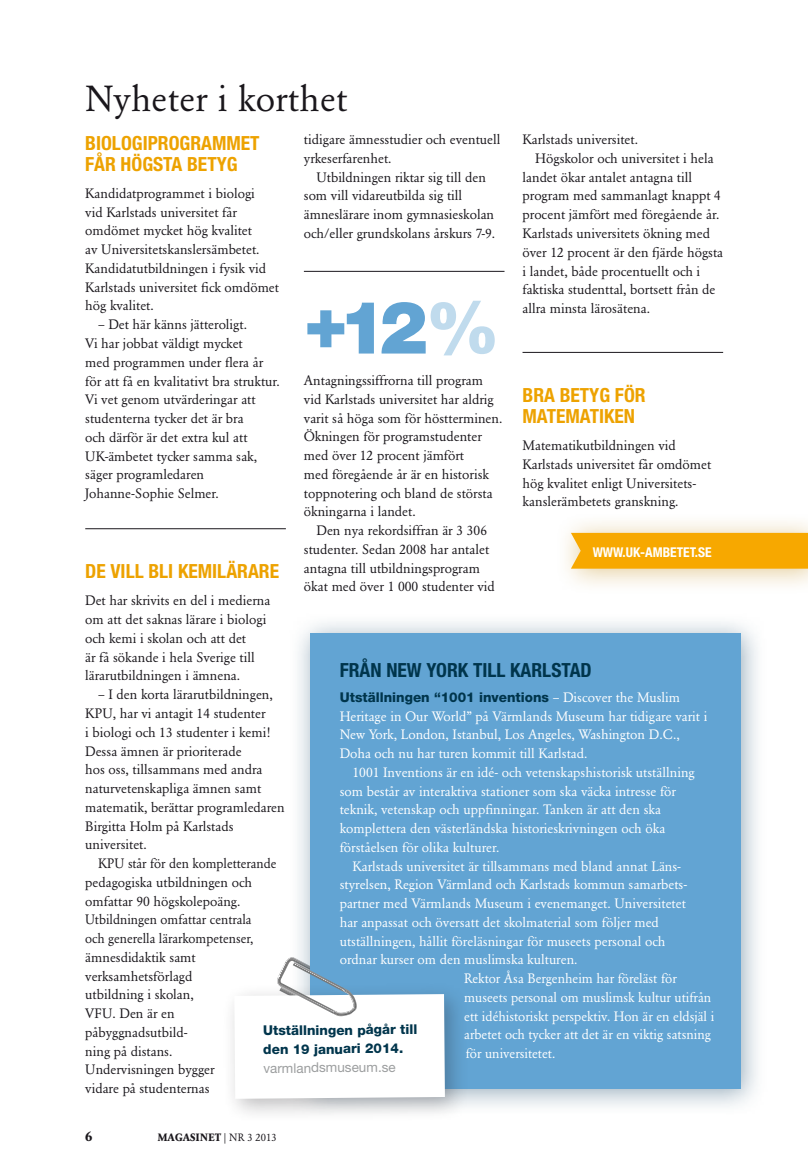
<style>
.page{position:relative;width:808px;height:1170px;background:#fff}
.page>*{position:absolute;margin:0;border:0;box-sizing:border-box;transform-origin:0 0}
.t1{font:900 73.05px "Helvetica Neue";color:#62a4d3}
.t2{font:36px "Garamond BE";letter-spacing:.01em;color:#1a171c}
.t3{font:700 condensed 19.5px/21px "Helvetica Neue";color:#eda200}
.t4{font:700 condensed 19.5px "Helvetica Neue";color:#00354c}
.t5{font:13.5px/18.8px "Garamond BE";color:#1a171c}
.t6{font:13.5px/18.8px "Garamond BE";color:#fff}
.t7{font:13.5px/18.8px "Garamond BE";color:#1a171c;scale:.96 1}
.t8{font:800 13.5px/18.8px "Helvetica Neue";letter-spacing:-.01em;color:#00354c}
.t9{font:13.5px "Helvetica Neue";letter-spacing:-.01em;color:#9c9e9f}
.t10{font:700 condensed 13.5px "Helvetica Neue";color:#fff}
.t11{font:700 13.5px "Garamond BE";color:#1a171c}
.t12{font:700 10.5px "Garamond BE";letter-spacing:.02em;color:#1a171c}
.t13{font:10.5px "Garamond BE";color:#1a171c}
.s1{color:#c0dbed}
.s2{font-family:"Garamond BE";font-weight:400;color:#fff}
</style>
<div class="page">
<hr style="left:85px;top:528px;width:201px;height:1px;background:#1a171c">
<hr style="left:304px;top:271px;width:200px;height:1px;background:#1a171c">
<hr style="left:522px;top:352px;width:201px;height:1px;background:#1a171c">
<div style="left:289px;top:612px;width:478px;height:503px;background:#36607d;opacity:.52"></div>
<div style="left:310px;top:633px;width:431px;height:455px;background:#62a4d3"></div>
<div style="left:222px;top:981px;width:248px;height:142px;background:#1a171c;opacity:.29"></div>
<svg style="left:228px;top:957px;width:223px;height:147px"></svg>
<div style="left:553px;top:512px;width:255px;height:84px;background:#bd8300;opacity:.41"></div>
<div style="left:571px;top:533px;width:237px;height:35px;background:#f7a800"></div>
<h2 class="t2" style="left:85px;top:77px;width:264px">Nyheter i korthet</h2>
<p class="t5" style="left:304px;top:130px;width:198px">tidigare ämnesstudier och eventuell yrkeserfarenhet.</p>
<p class="t5" style="left:304px;top:168px;width:193px;text-indent:13px">Utbildningen riktar sig till den som vill vidareutbilda sig till ämneslärare inom gymnasieskolan och/eller grundskolans årskurs 7-9.</p>
<p class="t5" style="left:522px;top:130px;width:117px">Karlstads universitet.</p>
<p class="t5" style="left:535px;top:149px;width:180px">Högskolor och universitet i hela</p>
<p class="t5" style="left:522px;top:168px;width:171px">landet ökar antalet antagna till</p>
<p class="t5" style="left:522px;top:186px;width:200px">program med sammanlagt knappt 4</p>
<p class="t5" style="left:522px;top:205px;width:198px">procent jämfört med föregående år.</p>
<p class="t5" style="left:522px;top:224px;width:189px">Karlstads universitets ökning med</p>
<p class="t5" style="left:522px;top:243px;width:202px">över 12 procent är den fjärde högsta</p>
<p class="t5" style="left:522px;top:261px;width:179px">i landet, både procentuellt och i</p>
<p class="t5" style="left:522px;top:280px;width:194px">faktiska studenttal, bortsett från de</p>
<p class="t5" style="left:522px;top:299px;width:129px">allra minsta lärosätena.</p>
<h3 class="t3" style="left:85px;top:132px;width:176px">BIOLOGIPROGRAMMET<br>FÅR HÖGSTA BETYG</h3>
<p class="t5" style="left:85px;top:184px;width:195px">Kandidatprogrammet i biologi<br>vid Karlstads universitet får omdömet mycket hög kvalitet<br>av Universitetskanslersämbetet.<br>Kandidatutbildningen i fysik vid<br>Karlstads universitet fick omdömet hög kvalitet.</p>
<p class="t5" style="left:85px;top:315px;width:196px;text-indent:13px">– Det här känns jätteroligt.<br>Vi har jobbat väldigt mycket<br>med programmen under flera år för att få en kvalitativt bra struktur.<br>Vi vet genom utvärderingar att studenterna tycker det är bra<br>och därför är det extra kul att<br>UK-ämbetet tycker samma sak, säger programledaren<br>Johanne-Sophie Selmer.</p>
<h1 class="t1" style="left:338px;top:284px;width:163px">12<span class="s1">%</span></h1>
<p class="t5" style="left:304px;top:390px;width:200px">vid Karlstads universitet har aldrig varit så höga som för höstterminen.<br>Ökningen för programstudenter med över 12 procent jämfört<br>med föregående år är en historisk toppnotering och bland de största ökningarna i landet.</p>
<p class="t5" style="left:304px;top:521px;width:192px;text-indent:13px">Den nya rekordsiffran är 3 306 studenter. Sedan 2008 har antalet antagna till utbildningsprogram ökat med över 1 000 studenter vid</p>
<h1 class="t1" style="left:304px;top:277px;width:45px">+</h1>
<p class="t5" style="left:304px;top:371px;width:181px">Antagningssiffrorna till program</p>
<h3 class="t3" style="left:522px;top:384px;width:125px">BRA BETYG FÖR<br>MATEMATIKEN</h3>
<p class="t5" style="left:522px;top:436px;width:190px">Matematikutbildningen vid<br>Karlstads universitet får omdömet hög kvalitet enligt Universitets&shy;kanslerämbetets granskning.</p>
<p class="t10" style="left:593px;top:543px;width:120px">WWW.UK-AMB ETET.SE</p>
<h3 class="t3" style="left:85px;top:560px;width:195px">DE VILL BLI KEMILÄRARE</h3>
<p class="t5" style="left:85px;top:591px;width:187px">Det har skrivits en del i medierna om att det saknas lärare i biologi och kemi i skolan och att det<br>är få sökande i hela Sverige till lärarutbildningen i ämnena.</p>
<p class="t5" style="left:85px;top:685px;width:201px;text-indent:13px">– I den korta lärarutbildningen,<br>KPU, har vi antagit 14 studenter<br>i biologi och 13 studenter i kemi!<br>Dessa ämnen är prioriterade<br>hos oss, tillsammans med andra naturvetenskapliga ämnen samt matematik, berättar programledaren<br>Birgitta Holm på Karlstads universitet.</p>
<p class="t7" style="left:85px;top:854px;width:201px;text-indent:13px">KPU står för den kompletterande pedagogiska utbildningen och omfattar 90 högskolepoäng.<br>Utbildningen omfattar centrala<br>och generella lärarkompetenser, ämnesdidaktik samt verksamhetsförlagd<br>utbildning i skolan,<br>VFU. Den är en påbyggnadsutbild-<br>ning på distans.<br>Undervisningen bygger<br>vidare på studenternas</p>
<h3 class="t4" style="left:340px;top:658px;width:253px">FRÅN NEW YORK TILL KARLSTAD</h3>
<p class="t8" style="left:340px;top:687px;width:342px">Utställningen “1001 inventions <span class="s2">– Discover the Muslim</span></p>
<p class="t6" style="left:340px;top:706px;width:369px">Heritage in Our World” på Värmlands Museum har tidigare varit i<br>New York, London, Istanbul, Los Angeles, Washington D.C.,<br>Doha och nu har turen kommit till Karlstad.</p>
<p class="t6" style="left:340px;top:762px;width:356px;text-indent:13px">1001 Inventions är en idé- och vetenskapshistorisk utställning som består av interaktiva stationer som ska väcka intresse för teknik, vetenskap och uppfinningar. Tanken är att den ska komplettera den västerländska historieskrivningen och öka förståelsen för olika kulturer.</p>
<p class="t6" style="left:352px;top:856px;width:330px">Karlstads universitet är tillsammans med bland annat Läns-</p>
<p class="t6" style="left:340px;top:875px;width:349px">styrelsen, Region Värmland och Karlstads kommun samarbets-</p>
<p class="t6" style="left:340px;top:894px;width:348px">partner med Värmlands Museum i evenemanget. Universitetet</p>
<p class="t6" style="left:340px;top:912px;width:321px">har anpassat och översatt det skolmaterial som följer med</p>
<p class="t6" style="left:340px;top:931px;width:327px">utställningen, hållit föreläsningar för museets personal och</p>
<p class="t6" style="left:340px;top:950px;width:239px">ordnar kurser om den muslimska kulturen.</p>
<p class="t6" style="left:464px;top:969px;width:214px">Rektor Åsa Bergenheim har föreläst för</p>
<p class="t6" style="left:464px;top:987px;width:248px">museets personal om muslimsk kultur utifrån</p>
<p class="t6" style="left:464px;top:1006px;width:251px">ett idéhistoriskt perspektiv. Hon är en eldsjäl i</p>
<p class="t6" style="left:464px;top:1025px;width:248px">arbetet och tycker att det är en viktig satsning</p>
<p class="t6" style="left:466px;top:1044px;width:91px">för universitetet.</p>
<p class="t8" style="left:263px;top:1020px;width:156px">Utställningen pågår till den 19 januari 2014.</p>
<p class="t9" style="left:263px;top:1059px;width:134px">varmlandsmuseum.se</p>
<p class="t11" style="left:85px;top:1128px;width:9px">6</p>
<p class="t12" style="left:158px;top:1131px;width:51px">MAGASINET</p>
<p class="t13" style="left:224px;top:1131px;width:54px">| NR 3 2013</p>
</div>
